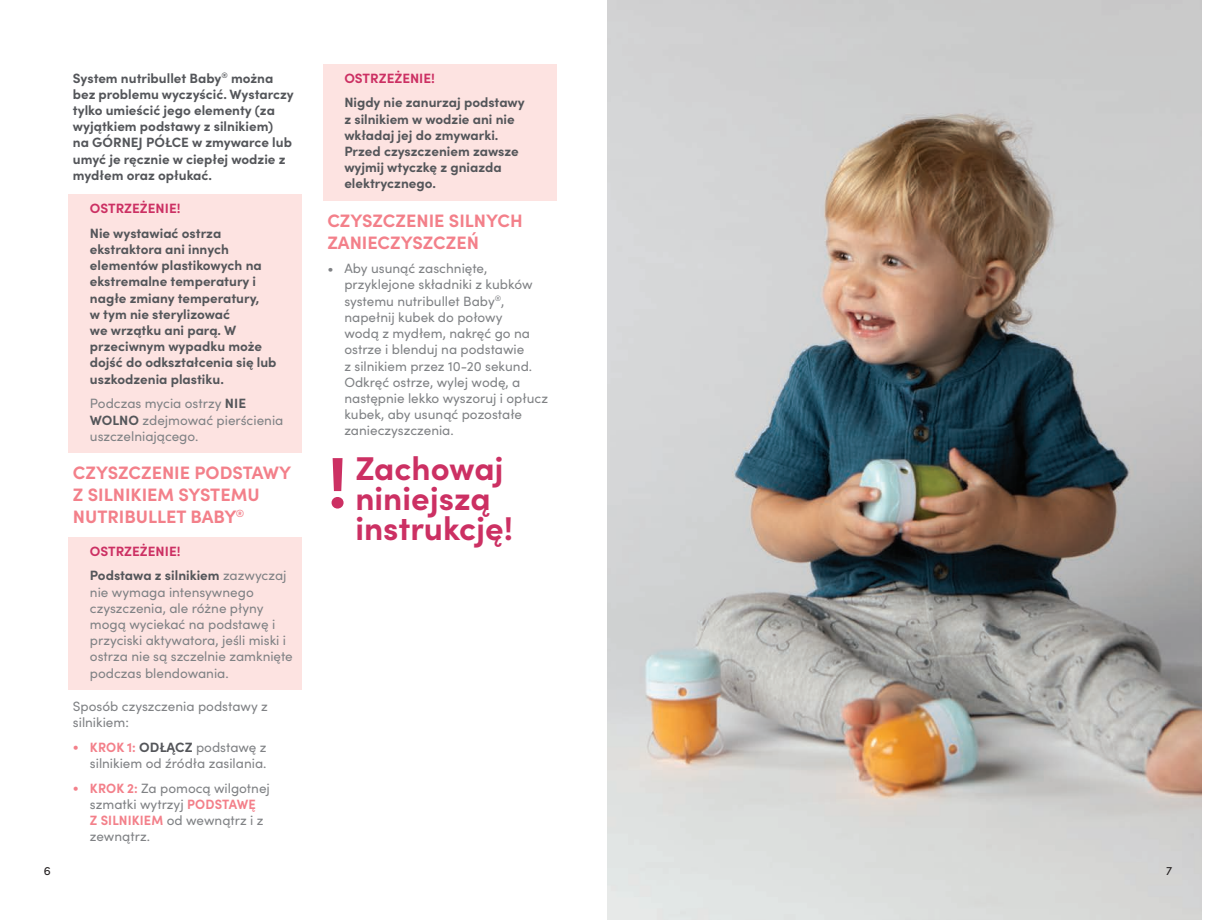
<style>
.page{position:relative;width:1215px;height:920px;background:#fff}
.page>*{position:absolute;margin:0;border:0;box-sizing:border-box;transform-origin:0 0}
.t1{font:700 72px "Sofia Pro";color:#cc3063}
.t2{font:700 33px/30px "Sofia Pro";color:#cc3063}
.Safeguards_Title{font:700 18px/21.6px "Sofia Pro";color:#f3808a}
.WARNING_paragraphs{font:13.5px/16.2px "Sofia Pro";color:#808285}
.WARNING_paragraphs-2{font:700 13.5px/16.2px "Sofia Pro";color:#54565a}
.Base{font:700 13.5px/16.2px "Sofia Pro";color:#54565a}
.WARNING{font:700 13.5px "Sofia Pro";color:#cc3063}
.Base-2{font:13.5px/16.2px "Sofia Pro";color:#808285}
.t3{font:12px "Sofia Pro";color:#231f20}
.s1{font-weight:700;color:#54565a}
.s2{font-weight:700;color:#f3808a}
</style>
<div class="page">
<div style="left:69px;top:195px;width:233px;height:258px;background:#fde3e1"></div>
<div style="left:69px;top:537px;width:233px;height:153px;background:#fde3e1"></div>
<div style="left:323px;top:64px;width:234px;height:137px;background:#fde3e1"></div>
<img style="left:608px;top:0;width:594px;height:920px">
<p class="Base" style="left:73px;top:69px;width:222px">System nutribullet Baby<sup>®</sup> można bez problemu wyczyścić. Wystarczy tylko umieścić jego elementy (za wyjątkiem podstawy z silnikiem)<br>na GÓRNEJ PÓŁCE w zmywarce lub umyć je ręcznie w ciepłej wodzie z mydłem oraz opłukać.</p>
<p class="WARNING" style="left:90px;top:198px;width:92px">OSTRZEŻENIE!</p>
<p class="WARNING_paragraphs-2" style="left:90px;top:224px;width:188px">Nie wystawiać ostrza ekstraktora ani innych elementów plastikowych na ekstremalne temperatury i nagłe zmiany temperatury,<br>w tym nie sterylizować<br>we wrzątku ani parą. W przeciwnym wypadku może dojść do odkształcenia się lub uszkodzenia plastiku.</p>
<p class="WARNING_paragraphs" style="left:90px;top:395px;width:195px">Podczas mycia ostrzy <span class="s1">NIE<br>WOLNO</span> zdejmować pierścienia uszczelniającego.</p>
<p class="Safeguards_Title" style="left:73px;top:461px;width:220px">CZYSZCZENIE PODSTAWY<br>Z SILNIKIEM SYSTEMU<br>NUTRIBULLET BABY<sup>®</sup></p>
<p class="WARNING" style="left:90px;top:541px;width:92px">OSTRZEŻENIE!</p>
<p class="WARNING_paragraphs" style="left:90px;top:567px;width:204px"><span class="s1">Podstawa z silnikiem</span> zazwyczaj nie wymaga intensywnego czyszczenia, ale różne płyny mogą wyciekać na podstawę i przyciski aktywatora, jeśli miski i ostrza nie są szczelnie zamknięte podczas blendowania.</p>
<p class="Base-2" style="left:73px;top:697px;width:197px">Sposób czyszczenia podstawy z silnikiem:</p>
<p class="WARNING_paragraphs" style="left:73px;top:738px;width:195px;text-align:right"><span class="s2">• KROK 1:</span> <span class="s1">ODŁĄCZ</span> podstawę z silnikiem od źródła zasilania.</p>
<p class="WARNING_paragraphs" style="left:90px;top:779px;width:182px;text-indent:-17px"><span class="s2">• KROK 2:</span> Za pomocą wilgotnej szmatki wytrzyj <span class="s2">PODSTAWĘ<br>Z SILNIKIEM</span> od wewnątrz i z zewnątrz.</p>
<p class="WARNING" style="left:344px;top:68px;width:92px">OSTRZEŻENIE!</p>
<p class="WARNING_paragraphs-2" style="left:344px;top:93px;width:182px">Nigdy nie zanurzaj podstawy z silnikiem w wodzie ani nie wkładaj jej do zmywarki.<br>Przed czyszczeniem zawsze wyjmij wtyczkę z gniazda elektrycznego.</p>
<p class="Safeguards_Title" style="left:327px;top:208px;width:197px">CZYSZCZENIE SILNYCH<br>ZANIECZYSZCZEŃ</p>
<p class="WARNING_paragraphs" style="left:344px;top:260px;width:205px;text-indent:-17px">• Aby usunąć zaschnięte, przyklejone składniki z kubków systemu nutribullet Baby<sup>®</sup>, napełnij kubek do połowy<br>wodą z mydłem, nakręć go na ostrze i blenduj na podstawie<br>z silnikiem przez 10-20 sekund.<br>Odkręć ostrze, wylej wodę, a następnie lekko wyszoruj i opłucz kubek, aby usunąć pozostałe zanieczyszczenia.</p>
<p class="t1" style="left:327px;top:427px;width:22px">!</p>
<p class="t2" style="left:355px;top:451px;width:159px">Zachowaj niniejszą instrukcję!</p>
<p class="t3" style="left:44px;top:862px;width:9px">6</p>
<p class="t3" style="left:1166px;top:862px;width:8px">7</p>
</div>
